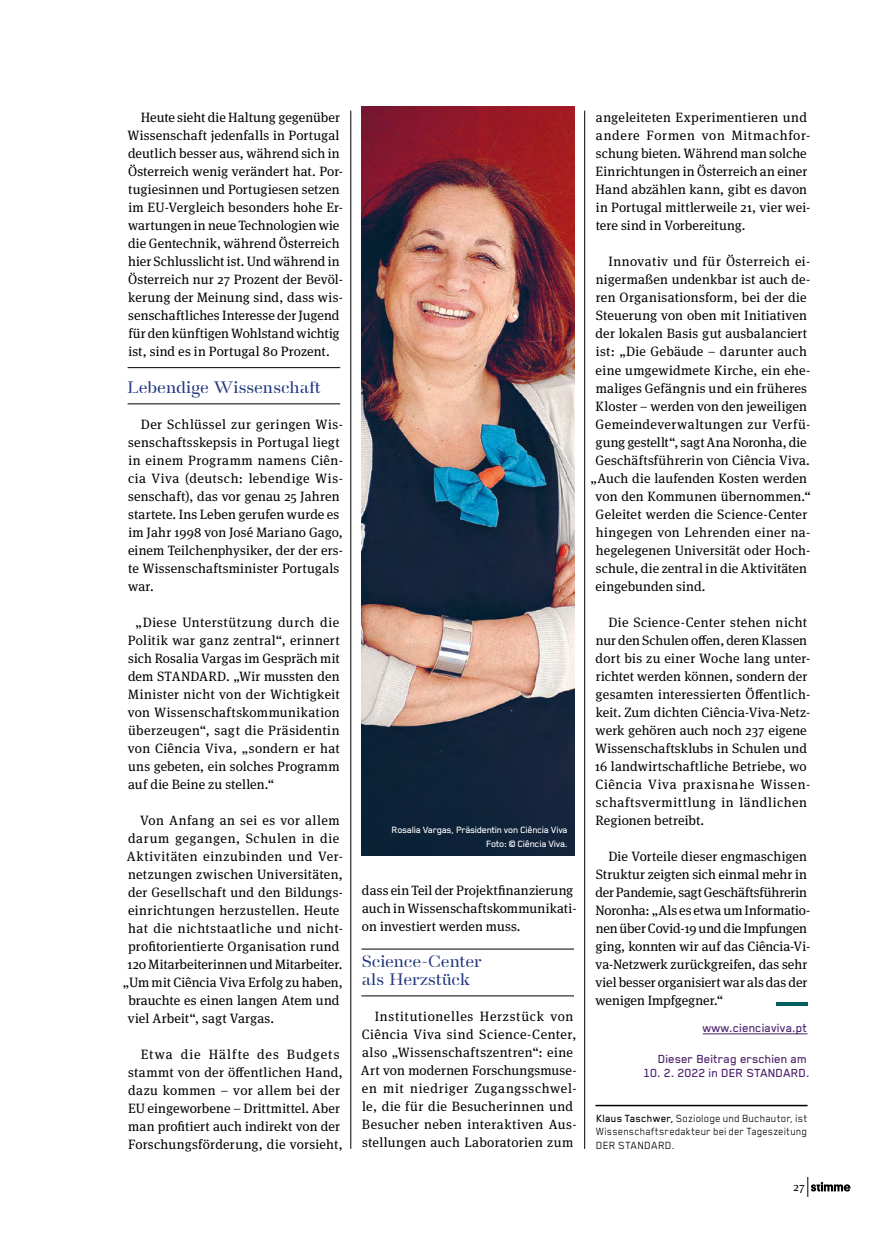
<style>
.page{position:relative;width:893px;height:1234px;background:#fff}
.page>*{position:absolute;margin:0;border:0;box-sizing:border-box;transform-origin:0 0}
.t1{font:500 16.5px/18px "A Danmark";letter-spacing:.005em;color:#21367d}
.t2{font:13.5px/18px "Meta Serif Pro";letter-spacing:.015em;color:#000}
.t3{font:13.5px/18px "Meta Serif Pro";letter-spacing:.035em;color:#000}
.t4{font:500 13.5px "Blender Pro";color:#4d206c}
.t5{font:13.5px "Meta Serif Pro";letter-spacing:-.005em;color:#000}
.t6{font:13.5px "Meta Serif Pro";letter-spacing:.04em;color:#000}
.t7{font:13.5px "Meta Serif Pro";letter-spacing:.045em;color:#000}
.t8{font:12px/13.5px "Blender Pro";letter-spacing:.02em;color:#000;text-align:justify;scale:.96 1}
.t9{font:12px "Meta Serif Pro";color:#000}
.t10{font:500 10.5px/13.5px "Blender Pro";letter-spacing:-.025em;color:#fff;text-align:right}
.s1{font-weight:500}
</style>
<div class="page">
<img style="left:361px;top:106px;width:213px;height:749px">
<svg style="left:807px;top:1177px;width:43px;height:19px"></svg>
<hr style="left:584px;top:111px;width:1px;height:1037px;background:#000">
<hr style="left:351px;top:111px;width:1px;height:1037px;background:#000">
<hr style="left:703px;top:1033px;width:104px;height:1px;background:#4d206c">
<hr style="left:128px;top:403px;width:212px;height:1px;background:#000">
<hr style="left:128px;top:367px;width:212px;height:1px;background:#000">
<hr style="left:361px;top:995px;width:213px;height:1px;background:#000">
<hr style="left:361px;top:948px;width:213px;height:1px;background:#000">
<hr style="left:595px;top:1104px;width:213px;height:1px;background:#000">
<hr style="left:776px;top:1002px;width:32px;height:3px;background:#00605e">
<p class="t2" style="left:128px;top:108px;width:217px;text-indent:13px">Heute sieht die Haltung gegenüber Wissenschaft jedenfalls in Portugal deutlich besser aus, während sich in Österreich wenig verändert hat. Por&shy;tugiesinnen und Portugiesen setzen im EU-Vergleich besonders hohe Er&shy;wartungen in neue Technologien wie die Gentechnik, während Österreich hier Schlusslicht ist. Und während in Österreich nur 27 Prozent der Bevöl&shy;kerung der Meinung sind, dass wis&shy;senschaftliches Interesse der Jugend für den künftigen Wohlstand wichtig ist, sind es in Portugal 80 Prozent.</p>
<p class="t1" style="left:127px;top:378px;width:195px">Lebendige Wissenschaft</p>
<p class="t2" style="left:128px;top:414px;width:216px;text-indent:13px">Der Schlüssel zur geringen Wis&shy;senschaftsskepsis in Portugal liegt in einem Programm namens Ciên&shy;cia Viva (deutsch: lebendige Wis&shy;senschaft), das vor genau 25 Jahren startete. Ins Leben gerufen wurde es im Jahr 1998 von José Mariano Gago, einem Teilchenphysiker, der der ers&shy;te Wissenschaftsminister Portugals war.</p>
<p class="t2" style="left:128px;top:612px;width:213px;text-align:justify;text-indent:8px">„Diese Unterstützung durch die Politik war ganz zentral“, erinnert sich Rosalia Vargas im Gespräch mit dem STANDARD. „Wir mussten den Minister nicht von der Wichtigkeit von Wissenschaftskommunikation überzeugen“, sagt die Präsidentin von Ciência Viva, „sondern er hat uns gebeten, ein solches Programm auf die Beine zu stellen.“</p>
<p class="t3" style="left:140px;top:810px;width:201px">Von Anfang an sei es vor allem</p>
<p class="t7" style="left:128px;top:828px;width:213px">darum gegangen, Schulen in die</p>
<p class="t6" style="left:127px;top:846px;width:217px">Aktivitäten einzubinden und Ver-</p>
<p class="t2" style="left:128px;top:864px;width:216px">netzungen zwischen Universitäten,</p>
<p class="t2" style="left:128px;top:882px;width:216px">der Gesellschaft und den Bildungs-</p>
<p class="t2" style="left:128px;top:900px;width:213px">einrichtungen herzustellen. Heute</p>
<p class="t3" style="left:128px;top:918px;width:216px">hat die nichtstaatliche und nicht-</p>
<p class="t2" style="left:128px;top:936px;width:213px">profitorientierte Organisation rund</p>
<p class="t2" style="left:127px;top:954px;width:217px">120 Mitarbeiterinnen und Mitarbeiter.</p>
<p class="t2" style="left:123px;top:972px;width:221px">„Um mit Ciência Viva Erfolg zu haben,</p>
<p class="t2" style="left:128px;top:990px;width:213px">brauchte es einen langen Atem und</p>
<p class="t2" style="left:128px;top:1008px;width:148px">viel Arbeit“, sagt Vargas.</p>
<p class="t2" style="left:128px;top:1044px;width:216px;text-indent:13px">Etwa die Hälfte des Budgets stammt von der öffentlichen Hand, dazu kommen – vor allem bei der EU eingeworbene – Drittmittel. Aber man profitiert auch indirekt von der Forschungsförderung, die vorsieht,</p>
<p class="t10" style="left:392px;top:822px;width:178px">Rosalia Vargas, Präsidentin von Ciência Viva<br>Foto: © Ciência Viva.</p>
<p class="t2" style="left:362px;top:880px;width:216px">dass ein Teil der Projektfinanzierung auch in Wissenschaftskommunikati&shy;on investiert werden muss.</p>
<p class="t1" style="left:362px;top:952px;width:121px">Science-Center als Herzstück</p>
<p class="t3" style="left:361px;top:1006px;width:217px;text-indent:14px">Institutionelles Herzstück von Ciência Viva sind Science-Center, also „Wissenschaftszentren“: eine Art von modernen Forschungsmuse&shy;en mit niedriger Zugangsschwel&shy;le, die für die Besucherinnen und Besucher neben interaktiven Aus&shy;stellungen auch Laboratorien zum</p>
<p class="t2" style="left:596px;top:108px;width:216px">angeleiteten Experimentieren und andere Formen von Mitmachfor&shy;schung bieten. Während man solche Einrichtungen in Österreich an einer Hand abzählen kann, gibt es davon in Portugal mittlerweile 21, vier wei&shy;tere sind in Vorbereitung.</p>
<p class="t3" style="left:608px;top:252px;width:203px">Innovativ und für Österreich ei-</p>
<p class="t2" style="left:596px;top:270px;width:216px">nigermaßen undenkbar ist auch de-</p>
<p class="t2" style="left:596px;top:288px;width:213px">ren Organisationsform, bei der die</p>
<p class="t2" style="left:596px;top:306px;width:213px">Steuerung von oben mit Initiativen</p>
<p class="t2" style="left:596px;top:324px;width:213px">der lokalen Basis gut ausbalanciert</p>
<p class="t2" style="left:596px;top:342px;width:213px">ist: „Die Gebäude – darunter auch</p>
<p class="t2" style="left:596px;top:360px;width:216px">eine umgewidmete Kirche, ein ehe-</p>
<p class="t2" style="left:596px;top:378px;width:213px">maliges Gefängnis und ein früheres</p>
<p class="t2" style="left:596px;top:396px;width:213px">Kloster – werden von den jeweiligen</p>
<p class="t2" style="left:595px;top:414px;width:216px">Gemeindeverwaltungen zur Verfü-</p>
<p class="t5" style="left:595px;top:432px;width:213px">gung gestellt“, sagt Ana Noronha, die</p>
<p class="t2" style="left:595px;top:450px;width:216px">Geschäftsführerin von Ciência Viva.</p>
<p class="t2" style="left:590px;top:468px;width:218px">„Auch die laufenden Kosten werden</p>
<p class="t2" style="left:595px;top:486px;width:217px">von den Kommunen übernommen.“</p>
<p class="t2" style="left:595px;top:504px;width:213px">Geleitet werden die Science-Center</p>
<p class="t2" style="left:596px;top:522px;width:216px">hingegen von Lehrenden einer na-</p>
<p class="t2" style="left:596px;top:540px;width:216px">hegelegenen Universität oder Hoch-</p>
<p class="t2" style="left:596px;top:558px;width:213px">schule, die zentral in die Aktivitäten</p>
<p class="t2" style="left:596px;top:576px;width:112px">eingebunden sind.</p>
<p class="t2" style="left:595px;top:612px;width:217px;text-indent:14px">Die Science-Center stehen nicht nur den Schulen offen, deren Klassen dort bis zu einer Woche lang unter&shy;richtet werden können, sondern der gesamten interessierten Öffentlich&shy;keit. Zum dichten Ciência-Viva-Netz&shy;werk gehören auch noch 237 eigene Wissenschaftsklubs in Schulen und 16 landwirtschaftliche Betriebe, wo Ciência Viva praxisnahe Wissen&shy;schaftsvermittlung in ländlichen Regionen betreibt.</p>
<p class="t2" style="left:595px;top:846px;width:216px;text-indent:13px">Die Vorteile dieser engmaschigen Struktur zeigten sich einmal mehr in der Pandemie, sagt Geschäftsführerin Noronha: „Als es etwa um Informatio&shy;nen über Covid-19 und die Impfungen ging, konnten wir auf das Ciência-Vi&shy;va-Netzwerk zurückgreifen, das sehr viel besser organisiert war als das der wenigen Impfgegner.“</p>
<p class="t4" style="left:703px;top:1020px;width:106px">www.cienciaviva.pt</p>
<p class="t4" style="left:658px;top:1051px;width:151px">Dieser Beitrag erschien am</p>
<p class="t4" style="left:643px;top:1065px;width:168px">10. 2. 2022 in DER STANDARD.</p>
<p class="t8" style="left:596px;top:1110px;width:222px"><span class="s1">Klaus Taschwer,</span> Soziologe und Buchautor, ist Wissenschaftsredakteur bei der Tageszeitung DER STANDARD.</p>
<p class="t9" style="left:794px;top:1177px;width:13px">27</p>
</div>
